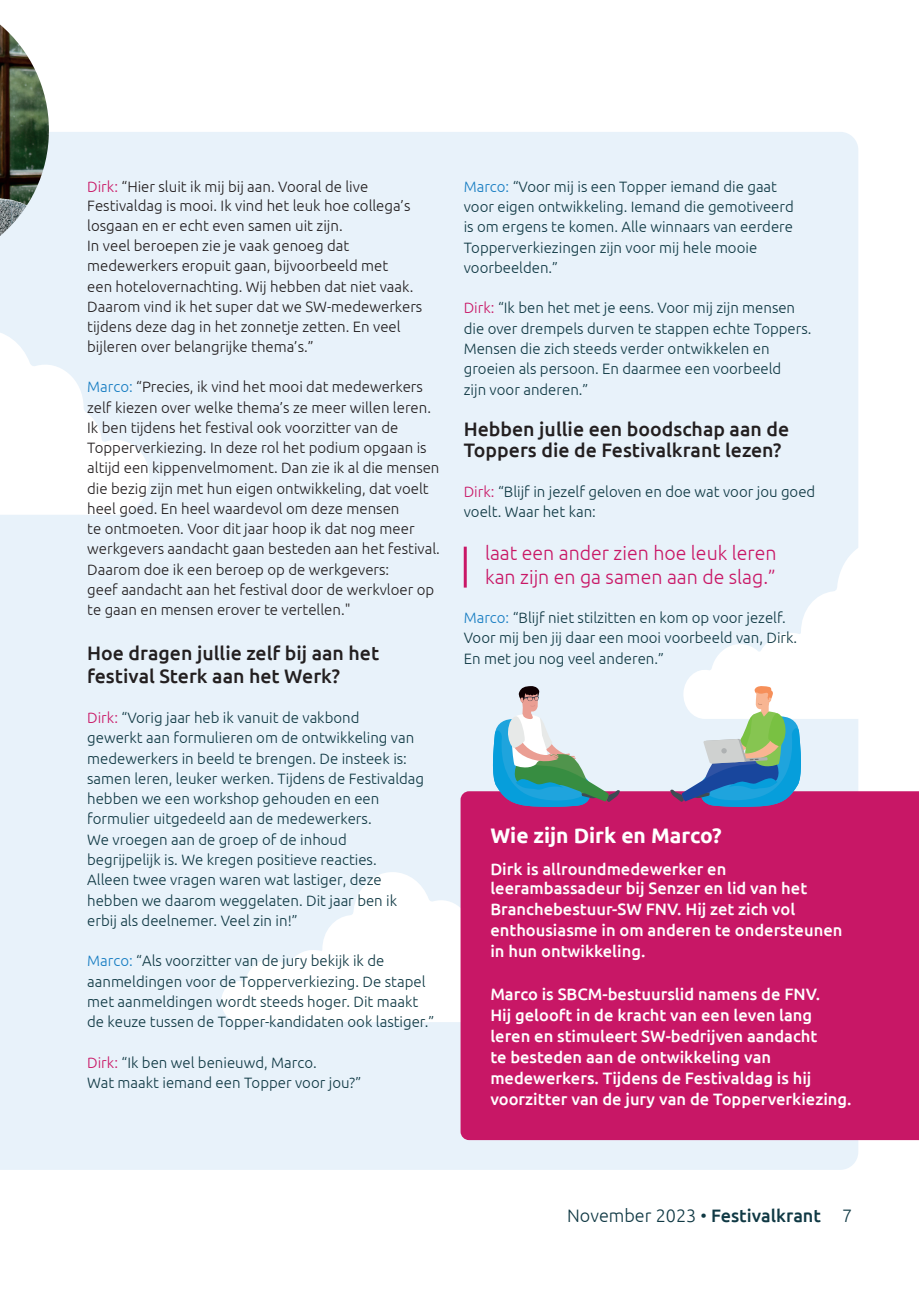
<style>
.page{position:relative;width:919px;height:1289px;background:#fff}
.page>*{position:absolute;margin:0;border:0;box-sizing:border-box;transform-origin:0 0}
.t1{font:700 21px "Ubuntu";color:#fff}
.t2{font:500 19.5px/22.5px "Ubuntu";color:#231f20}
.t3{font:300 19.5px/24px "Ubuntu";color:#c91766}
.t4{font:300 18px "Ubuntu";color:#103944}
.t5{font:500 16.5px/21px "Ubuntu";color:#fff}
.t6{font:300 15px/20.2px "Ubuntu";color:#103944}
.t7{font:300 15px/20.2px "Ubuntu";color:#231f20}
.s1{color:#c91766}
.s2{color:#177dc2}
.s3{font-weight:500}
</style>
<div class="page">
<div style="left:0;top:132px;width:858px;height:1037px;background:#e8f2fa"></div>
<svg style="left:0;top:330px;width:151px;height:184px"></svg>
<svg style="left:220px;top:872px;width:240px;height:150px"></svg>
<img style="left:0;top:25px;width:49px;height:211px">
<div style="left:460px;top:791px;width:458px;height:349px;background:#c81766"></div>
<hr style="left:463px;top:546px;width:3px;height:41px;background:#c91766">
<svg style="left:670px;top:540px;width:248px;height:268px"></svg>
<svg style="left:490px;top:685px;width:129px;height:123px;background:#a8c5cf"></svg>
<p class="t7" style="left:87px;top:176px;width:336px"><span class="s1">Dirk:</span> “Hier sluit ik mij bij aan. Vooral de live Festivaldag is mooi. Ik vind het leuk hoe collega’s losgaan en er echt even samen uit zijn.<br>In veel beroepen zie je vaak genoeg dat medewerkers eropuit gaan, bijvoorbeeld met<br>een hotelovernachting. Wij hebben dat niet vaak.<br>Daarom vind ik het super dat we SW-medewerkers tijdens deze dag in het zonnetje zetten. En veel bijleren over belangrijke thema’s.”</p>
<p class="t7" style="left:87px;top:376px;width:354px"><span class="s2">Marco:</span> “Precies, ik vind het mooi dat medewerkers zelf kiezen over welke thema’s ze meer willen leren.<br>Ik ben tijdens het festival ook voorzitter van de Topperverkiezing. In deze rol het podium opgaan is altijd een kippenvelmoment. Dan zie ik al die mensen die bezig zijn met hun eigen ontwikkeling, dat voelt heel goed. En heel waardevol om deze mensen<br>te ontmoeten. Voor dit jaar hoop ik dat nog meer werkgevers aandacht gaan besteden aan het festival.<br>Daarom doe ik een beroep op de werkgevers:<br>geef aandacht aan het festival door de werkvloer op te gaan en mensen erover te vertellen."</p>
<p class="t2" style="left:87px;top:641px;width:293px">Hoe dragen jullie zelf bij aan het festival Sterk aan het Werk?</p>
<p class="t6" style="left:87px;top:707px;width:338px"><span class="s1">Dirk:</span> “Vorig jaar heb ik vanuit de vakbond<br>gewerkt aan formulieren om de ontwikkeling van medewerkers in beeld te brengen. De insteek is: samen leren, leuker werken. Tijdens de Festivaldag hebben we een workshop gehouden en een formulier uitgedeeld aan de medewerkers.<br>We vroegen aan de groep of de inhoud begrijpelijk is. We kregen positieve reacties.<br>Alleen twee vragen waren wat lastiger, deze hebben we daarom weggelaten. Dit jaar ben ik erbij als deelnemer. Veel zin in!”</p>
<p class="t6" style="left:87px;top:950px;width:349px"><span class="s2">Marco:</span> “Als voorzitter van de jury bekijk ik de aanmeldingen voor de Topperverkiezing. De stapel met aanmeldingen wordt steeds hoger. Dit maakt de keuze tussen de Topper-kandidaten ook lastiger.”</p>
<p class="t6" style="left:87px;top:1051px;width:275px"><span class="s1">Dirk:</span> “Ik ben wel benieuwd, Marco.<br>Wat maakt iemand een Topper voor jou?”</p>
<p class="t6" style="left:463px;top:176px;width:331px"><span class="s2">Marco:</span> “Voor mij is een Topper iemand die gaat voor eigen ontwikkeling. Iemand die gemotiveerd is om ergens te komen. Alle winnaars van eerdere Topperverkiezingen zijn voor mij hele mooie voorbeelden.”</p>
<p class="t6" style="left:463px;top:297px;width:349px"><span class="s1">Dirk:</span> “Ik ben het met je eens. Voor mij zijn mensen die over drempels durven te stappen echte Toppers.<br>Mensen die zich steeds verder ontwikkelen en groeien als persoon. En daarmee een voorbeeld<br>zijn voor anderen.”</p>
<p class="t2" style="left:463px;top:417px;width:327px;line-height:21px">Hebben jullie een boodschap aan de<br>Toppers die de Festivalkrant lezen?</p>
<p class="t6" style="left:463px;top:482px;width:353px;line-height:19.5px"><span class="s1">Dirk:</span> “Blijf in jezelf geloven en doe wat voor jou goed voelt. Waar het kan:</p>
<p class="t3" style="left:485px;top:541px;width:293px">laat een ander zien hoe leuk leren kan zijn en ga samen aan de slag.”</p>
<p class="t6" style="left:463px;top:608px;width:335px;line-height:19.5px"><span class="s2">Marco:</span> “Blijf niet stilzitten en kom op voor jezelf.<br>Voor mij ben jij daar een mooi voorbeeld van, Dirk.</p>
<p class="t6" style="left:463px;top:648px;width:202px">En met jou nog veel anderen.”</p>
<p class="t1" style="left:490px;top:822px;width:233px">Wie zijn Dirk en Marco?</p>
<p class="t5" style="left:490px;top:857px;width:353px">Dirk is allroundmedewerker en leerambassadeur bij Senzer en lid van het Branchebestuur-SW FNV. Hij zet zich vol enthousiasme in om anderen te ondersteunen in hun ontwikkeling.</p>
<p class="t5" style="left:490px;top:982px;width:363px">Marco is SBCM-bestuurslid namens de FNV.<br>Hij gelooft in de kracht van een leven lang leren en stimuleert SW-bedrijven aandacht<br>te besteden aan de ontwikkeling van medewerkers. Tijdens de Festivaldag is hij voorzitter van de jury van de Topperverkiezing.</p>
<p class="t4" style="left:567px;top:1204px;width:286px">November 2023 • <span class="s3">Festivalkrant</span> 7</p>
</div>
